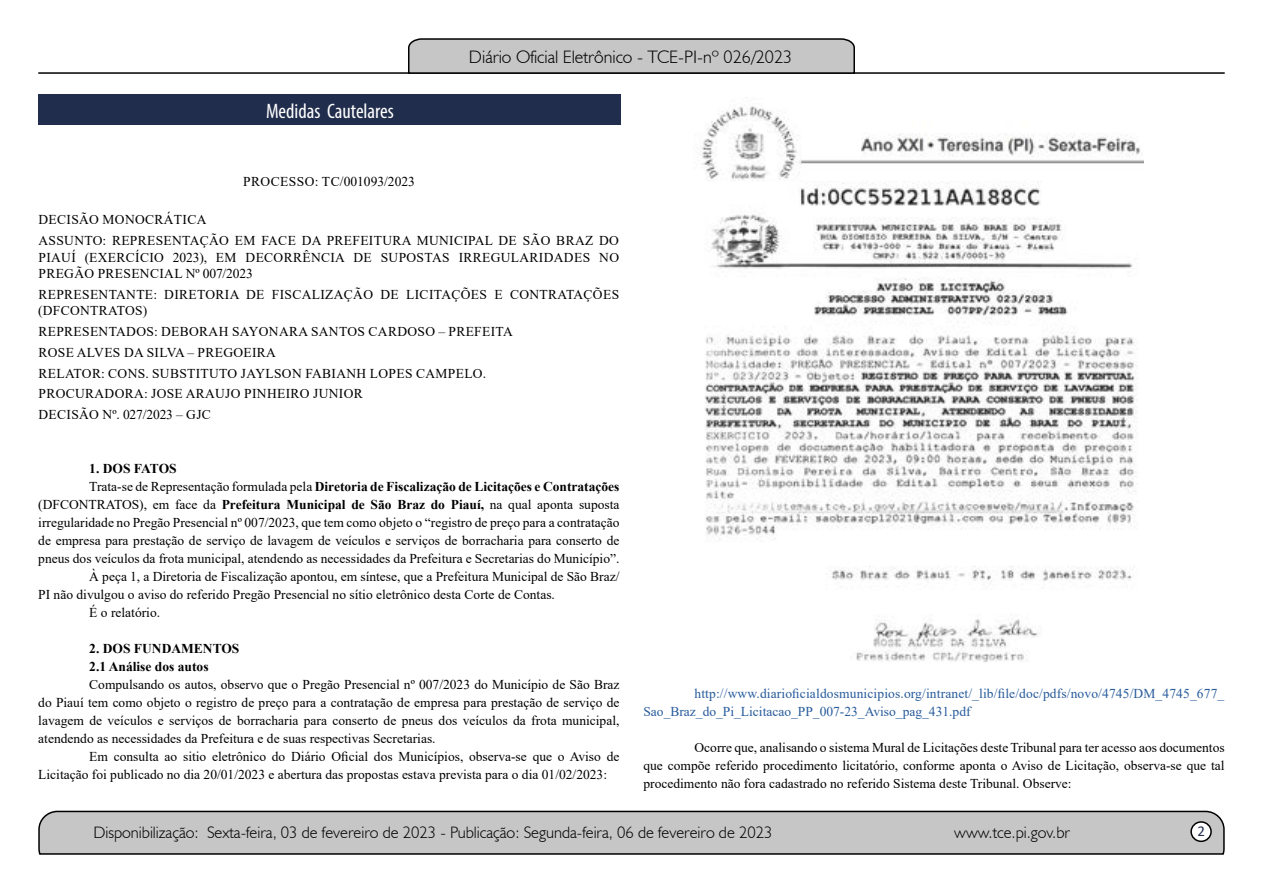
<style>
.page{position:relative;width:1263px;height:893px;background:#fff}
.page>*{position:absolute;margin:0;border:0;box-sizing:border-box;transform-origin:0 0}
.t1{font:condensed 21px "Myriad Pro";color:#fff}
.t2{font:300 18px "Humanist 521 BT";color:#000}
.t3{font:300 16.5px "Humanist 521 BT";color:#000}
.t4{font:15px "Calibri";color:#212d4c}
.t5{font:13.5px/18px "Times New Roman";color:#000;text-align:justify}
.t6{font:13.5px/20.7px "Times New Roman";letter-spacing:.025em;color:#000}
.t7{font:13.5px/18px "Times New Roman";letter-spacing:.01em;color:#275b9b}
.t8{font:700 13.5px/18px "Times New Roman";color:#000}
.s1{font-weight:400}
.s2{font-weight:700}
</style>
<div class="page">
<svg style="left:38px;top:810px;width:1187px;height:45px;background:#b9b9b9"></svg>
<div style="left:1191px;top:822px;width:20px;height:19px;background:#fff;border-radius:50%"></div>
<div style="left:1190px;top:821px;width:22px;height:21px;border:2px solid #000;border-radius:50%"></div>
<hr style="left:38px;top:72px;width:1187px;height:2px;background:#000">
<svg style="left:407px;top:38px;width:449px;height:36px;background:#b4b4b4"></svg>
<div style="left:39px;top:94px;width:582px;height:31px;background:#212d4c"></div>
<img style="left:693px;top:106px;width:450px;height:556px">
<h1 class="t1" style="left:266px;top:98px;width:129px">Medidas Cautelares</h1>
<h2 class="t2" style="left:469px;top:46px;width:325px">Diário Oficial Eletrônico - TCE-PI-nº 026/2023</h2>
<p class="t5" style="left:243px;top:172px;width:173px">PROCESSO: TC/001093/2023</p>
<p class="t6" style="left:39px;top:209px;width:582px">DECISÃO MONOCRÁTICA<br>ASSUNTO: REPRESENTAÇÃO EM FACE DA PREFEITURA MUNICIPAL DE SÃO BRAZ DO</p>
<p class="t6" style="left:39px;top:248px;width:582px;line-height:16.5px">PIAUÍ (EXERCÍCIO 2023), EM DECORRÊNCIA DE SUPOSTAS IRREGULARIDADES NO<br>PREGÃO PRESENCIAL Nº 007/2023</p>
<p class="t6" style="left:38px;top:286px;width:582px;line-height:16.5px">REPRESENTANTE: DIRETORIA DE FISCALIZAÇÃO DE LICITAÇÕES E CONTRATAÇÕES (DFCONTRATOS)</p>
<p class="t6" style="left:39px;top:321px;width:476px">REPRESENTADOS: DEBORAH SAYONARA SANTOS CARDOSO – PREFEITA ROSE ALVES DA SILVA – PREGOEIRA<br>RELATOR: CONS. SUBSTITUTO JAYLSON FABIANH LOPES CAMPELO.<br>PROCURADORA: JOSE ARAUJO PINHEIRO JUNIOR<br>DECISÃO Nº. 027/2023 – GJC</p>
<p class="t8" style="left:89px;top:459px;width:89px">1. DOS FATOS</p>
<p class="t8" style="left:89px;top:477px;width:532px"><span class="s1">Trata-se de Representação formulada pela</span> Diretoria de Fiscalização de Licitações e Contratações</p>
<p class="t5" style="left:38px;top:495px;width:583px">(DFCONTRATOS), em face da <span class="s2">Prefeitura Municipal de São Braz do Piauí,</span> na qual aponta suposta</p>
<p class="t5" style="left:38px;top:513px;width:583px">irregularidade no Pregão Presencial nº 007/2023, que tem como objeto o “registro de preço para a contratação</p>
<p class="t5" style="left:38px;top:531px;width:583px">de empresa para prestação de serviço de lavagem de veículos e serviços de borracharia para conserto de</p>
<p class="t5" style="left:38px;top:549px;width:583px">pneus dos veículos da frota municipal, atendendo as necessidades da Prefeitura e Secretarias do Município”.</p>
<p class="t5" style="left:89px;top:567px;width:532px">À peça 1, a Diretoria de Fiscalização apontou, em síntese, que a Prefeitura Municipal de São Braz/</p>
<p class="t5" style="left:38px;top:585px;width:518px">PI não divulgou o aviso do referido Pregão Presencial no sítio eletrônico desta Corte de Contas.</p>
<p class="t5" style="left:89px;top:603px;width:72px">É o relatório.</p>
<p class="t8" style="left:89px;top:639px;width:152px">2. DOS FUNDAMENTOS<br>2.1 Análise dos autos</p>
<p class="t5" style="left:38px;top:675px;width:583px;text-indent:51px">Compulsando os autos, observo que o Pregão Presencial nº 007/2023 do Município de São Braz do Piauí tem como objeto o registro de preço para a contratação de empresa para prestação de serviço de lavagem de veículos e serviços de borracharia para conserto de pneus dos veículos da frota municipal, atendendo as necessidades da Prefeitura e de suas respectivas Secretarias.</p>
<p class="t5" style="left:38px;top:747px;width:583px;text-indent:51px">Em consulta ao sitio eletrônico do Diário Oficial dos Municípios, observa-se que o Aviso de<br>Licitação foi publicado no dia 20/01/2023 e abertura das propostas estava prevista para o dia 01/02/2023:</p>
<p class="t7" style="left:643px;top:684px;width:582px;text-indent:51px">http://www.diarioficialdosmunicipios.org/intranet/_lib/file/doc/pdfs/novo/4745/DM_4745_677_<br>Sao_Braz_do_Pi_Licitacao_PP_007-23_Aviso_pag_431.pdf</p>
<p class="t5" style="left:643px;top:738px;width:583px;text-indent:51px">Ocorre que, analisando o sistema Mural de Licitações deste Tribunal para ter acesso aos documentos que compõe referido procedimento licitatório, conforme aponta o Aviso de Licitação, observa-se que tal procedimento não fora cadastrado no referido Sistema deste Tribunal. Observe:</p>
<p class="t3" style="left:93px;top:822px;width:680px">Disponibilização: Sexta-feira, 03 de fevereiro de 2023 - Publicação: Segunda-feira, 06 de fevereiro de 2023</p>
<p class="t3" style="left:954px;top:822px;width:117px">www.tce.pi.gov.br</p>
<p class="t4" style="left:1197px;top:821px;width:9px">2</p>
</div>
